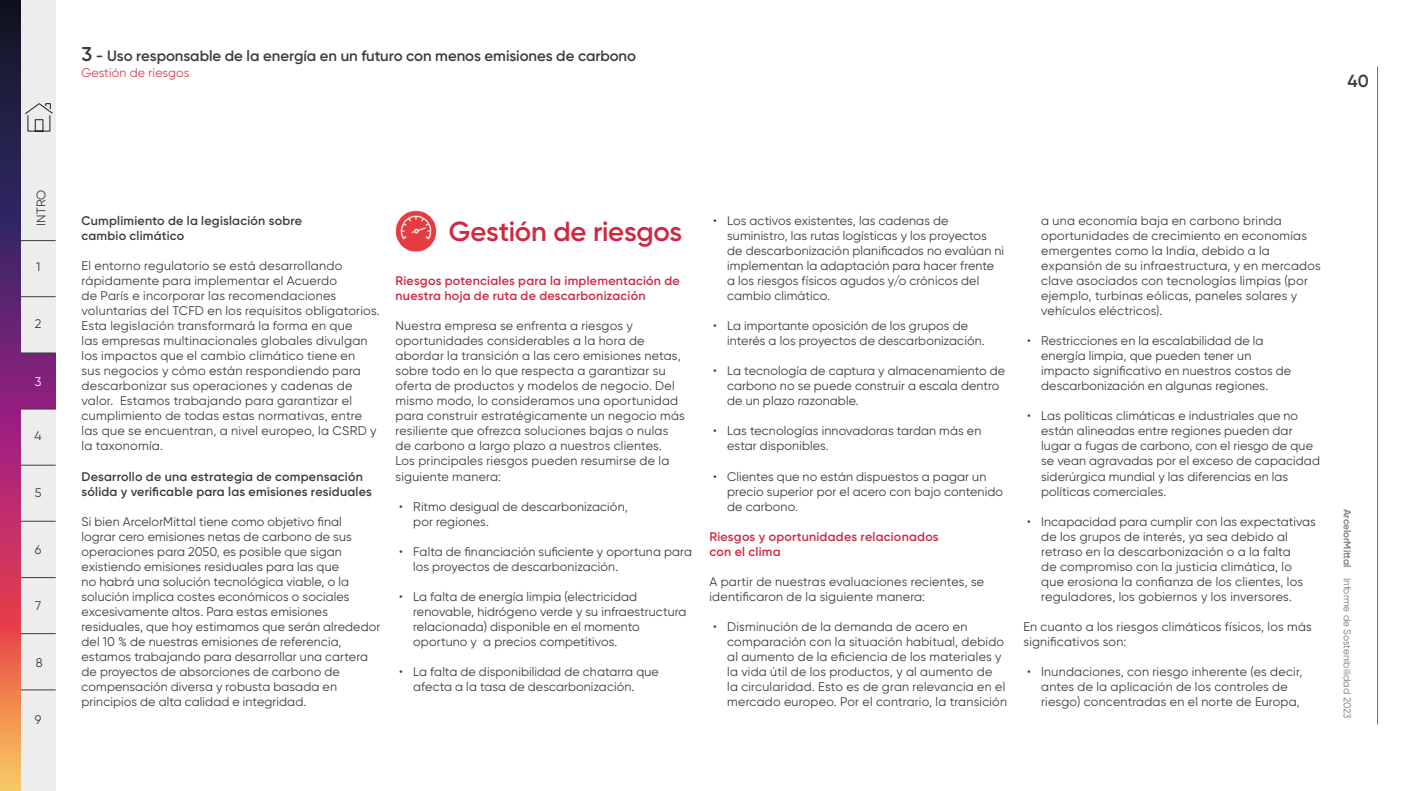
<style>
.page{position:relative;width:1404px;height:791px;background:#fff}
.page>*{position:absolute;margin:0;border:0;box-sizing:border-box;transform-origin:0 0}
.t1{font:600 27.5px "Gilroy";letter-spacing:-.01em;color:#d12740}
.t2{font:600 17.5px "Gilroy";color:#3c3c3b}
.t3{font:600 15px "Gilroy";letter-spacing:-.005em;color:#3c3c3b}
.t4{font:12.5px/15px "Gilroy";letter-spacing:.01em;color:#3c3c3b}
.t5{font:600 12.5px/15px "Gilroy";letter-spacing:.02em;color:#3c3c3b}
.t6{font:600 12.5px/15px "Gilroy";letter-spacing:.02em;color:#d12740}
.t7{font:12.5px "Gilroy";letter-spacing:.01em;color:#d5414e}
.t8{font:12.5px "Gilroy";color:#fff}
.t9{font:10px "Gilroy";color:#777776}
.s1{font-size:20px}
.s2{font-weight:600}
</style>
<div class="page">
<svg style="left:0;top:0;width:56px;height:790px;background:#86365e"></svg>
<div style="left:21px;top:0;width:35px;height:353px;background:#ededed"></div>
<div style="left:21px;top:409px;width:35px;height:381px;background:#ededed"></div>
<hr style="left:1377px;top:66px;width:1px;height:658px;background:#706f6f">
<svg style="left:25px;top:103px;width:28px;height:29px"></svg>
<hr style="left:21px;top:240px;width:35px;height:1px;background:#3c3c3b">
<hr style="left:21px;top:296px;width:35px;height:1px;background:#3c3c3b">
<hr style="left:21px;top:352px;width:35px;height:1px;background:#3c3c3b">
<hr style="left:21px;top:464px;width:35px;height:1px;background:#3c3c3b">
<hr style="left:21px;top:577px;width:35px;height:1px;background:#3c3c3b">
<hr style="left:21px;top:408px;width:35px;height:1px;background:#3c3c3b">
<hr style="left:21px;top:520px;width:35px;height:1px;background:#3c3c3b">
<hr style="left:21px;top:633px;width:35px;height:1px;background:#3c3c3b">
<hr style="left:21px;top:689px;width:35px;height:1px;background:#3c3c3b">
<img style="left:395px;top:210px;width:42px;height:42px">
<p class="t3" style="left:81px;top:46px;width:556px"><span class="s1">3</span> - Uso responsable de la energía en un futuro con menos emisiones de carbono</p>
<p class="t7" style="left:81px;top:65px;width:109px">Gestión de riesgos</p>
<h2 class="t2" style="left:1347px;top:70px;width:23px">40</h2>
<p class="t4" style="left:33px;top:225px;width:37px;rotate:-90deg">INTRO</p>
<p class="t4" style="left:36px;top:258px;width:6px">1</p>
<p class="t4" style="left:35px;top:316px;width:8px">2</p>
<p class="t8" style="left:35px;top:374px;width:8px">3</p>
<p class="t4" style="left:35px;top:427px;width:9px">4</p>
<p class="t4" style="left:35px;top:484px;width:8px">5</p>
<p class="t4" style="left:35px;top:541px;width:8px">6</p>
<p class="t4" style="left:35px;top:598px;width:8px">7</p>
<p class="t4" style="left:36px;top:655px;width:8px">8</p>
<p class="t4" style="left:35px;top:711px;width:8px">9</p>
<p class="t5" style="left:81px;top:213px;width:222px">Cumplimiento de la legislación sobre cambio climático</p>
<p class="t4" style="left:81px;top:258px;width:300px">El entorno regulatorio se está desarrollando rápidamente para implementar el Acuerdo<br>de París e incorporar las recomendaciones voluntarias del TCFD en los requisitos obligatorios.<br>Esta legislación transformará la forma en que<br>las empresas multinacionales globales divulgan los impactos que el cambio climático tiene en<br>sus negocios y cómo están respondiendo para descarbonizar sus operaciones y cadenas de valor. Estamos trabajando para garantizar el cumplimiento de todas estas normativas, entre las que se encuentran, a nivel europeo, la CSRD y la taxonomía.</p>
<p class="t5" style="left:81px;top:468px;width:292px">Desarrollo de una estrategia de compensación sólida y verificable para las emisiones residuales</p>
<p class="t4" style="left:81px;top:513px;width:300px">Si bien ArcelorMittal tiene como objetivo final<br>lograr cero emisiones netas de carbono de sus operaciones para 2050, es posible que sigan existiendo emisiones residuales para las que<br>no habrá una solución tecnológica viable, o la solución implica costes económicos o sociales excesivamente altos. Para estas emisiones residuales, que hoy estimamos que serán alrededor del 10 % de nuestras emisiones de referencia, estamos trabajando para desarrollar una cartera de proyectos de absorciones de carbono de compensación diversa y robusta basada en principios de alta calidad e integridad.</p>
<h1 class="t1" style="left:449px;top:214px;width:235px">Gestión de riesgos</h1>
<p class="t6" style="left:395px;top:273px;width:286px">Riesgos potenciales para la implementación de nuestra hoja de ruta de descarbonización</p>
<p class="t4" style="left:395px;top:318px;width:291px">Nuestra empresa se enfrenta a riesgos y oportunidades considerables a la hora de abordar la transición a las cero emisiones netas, sobre todo en lo que respecta a garantizar su oferta de productos y modelos de negocio. Del mismo modo, lo consideramos una oportunidad para construir estratégicamente un negocio más resiliente que ofrezca soluciones bajas o nulas de carbono a largo plazo a nuestros clientes.<br>Los principales riesgos pueden resumirse de la siguiente manera:</p>
<p class="t4" style="left:413px;top:498px;width:216px;text-indent:-14px">• Ritmo desigual de descarbonización, por regiones.</p>
<p class="t4" style="left:413px;top:543px;width:280px;text-indent:-14px">• Falta de financiación suficiente y oportuna para los proyectos de descarbonización.</p>
<p class="t4" style="left:413px;top:588px;width:275px;text-indent:-14px">• La falta de energía limpia (electricidad renovable, hidrógeno verde y su infraestructura relacionada) disponible en el momento oportuno y a precios competitivos.</p>
<p class="t4" style="left:413px;top:663px;width:247px;text-indent:-14px">• La falta de disponibilidad de chatarra que afecta a la tasa de descarbonización.</p>
<p class="t4" style="left:727px;top:213px;width:278px;text-indent:-14px">• Los activos existentes, las cadenas de suministro, las rutas logísticas y los proyectos de descarbonización planificados no evalúan ni implementan la adaptación para hacer frente a los riesgos físicos agudos y/o crónicos del cambio climático.</p>
<p class="t4" style="left:727px;top:318px;width:259px;text-indent:-14px">• La importante oposición de los grupos de interés a los proyectos de descarbonización.</p>
<p class="t4" style="left:727px;top:363px;width:279px;text-indent:-14px">• La tecnología de captura y almacenamiento de carbono no se puede construir a escala dentro de un plazo razonable.</p>
<p class="t4" style="left:727px;top:423px;width:255px;text-indent:-14px">• Las tecnologías innovadoras tardan más en estar disponibles.</p>
<p class="t4" style="left:727px;top:468px;width:277px;text-indent:-14px">• Clientes que no están dispuestos a pagar un precio superior por el acero con bajo contenido de carbono.</p>
<p class="t6" style="left:709px;top:528px;width:231px">Riesgos y oportunidades relacionados con el clima</p>
<p class="t4" style="left:709px;top:573px;width:276px">A partir de nuestras evaluaciones recientes, se identificaron de la siguiente manera:</p>
<p class="t4" style="left:727px;top:618px;width:281px;text-indent:-14px">• Disminución de la demanda de acero en comparación con la situación habitual, debido al aumento de la eficiencia de los materiales y la vida útil de los productos, y al aumento de<br>la circularidad. Esto es de gran relevancia en el mercado europeo. Por el contrario, la transición</p>
<p class="t4" style="left:1041px;top:213px;width:281px">a una economía baja en carbono brinda oportunidades de crecimiento en economías emergentes como la India, debido a la expansión de su infraestructura, y en mercados clave asociados con tecnologías limpias (por ejemplo, turbinas eólicas, paneles solares y vehículos eléctricos).</p>
<p class="t4" style="left:1041px;top:333px;width:251px;text-indent:-14px">• Restricciones en la escalabilidad de la energía limpia, que pueden tener un impacto significativo en nuestros costos de descarbonización en algunas regiones.</p>
<p class="t4" style="left:1041px;top:408px;width:280px;text-indent:-14px">• Las políticas climáticas e industriales que no están alineadas entre regiones pueden dar lugar a fugas de carbono, con el riesgo de que se vean agravadas por el exceso de capacidad siderúrgica mundial y las diferencias en las políticas comerciales.</p>
<p class="t4" style="left:1041px;top:513px;width:276px;text-indent:-14px">• Incapacidad para cumplir con las expectativas de los grupos de interés, ya sea debido al retraso en la descarbonización o a la falta<br>de compromiso con la justicia climática, lo que erosiona la confianza de los clientes, los reguladores, los gobiernos y los inversores.</p>
<p class="t4" style="left:1023px;top:618px;width:290px">En cuanto a los riesgos climáticos físicos, los más significativos son:</p>
<p class="t4" style="left:1041px;top:663px;width:263px;text-indent:-14px">• Inundaciones, con riesgo inherente (es decir, antes de la aplicación de los controles de riesgo) concentradas en el norte de Europa,</p>
<p class="t9" style="left:1353px;top:508px;width:211px;rotate:90deg"><span class="s2">ArcelorMittal</span> Informe de Sostenibilidad 2023</p>
</div>
